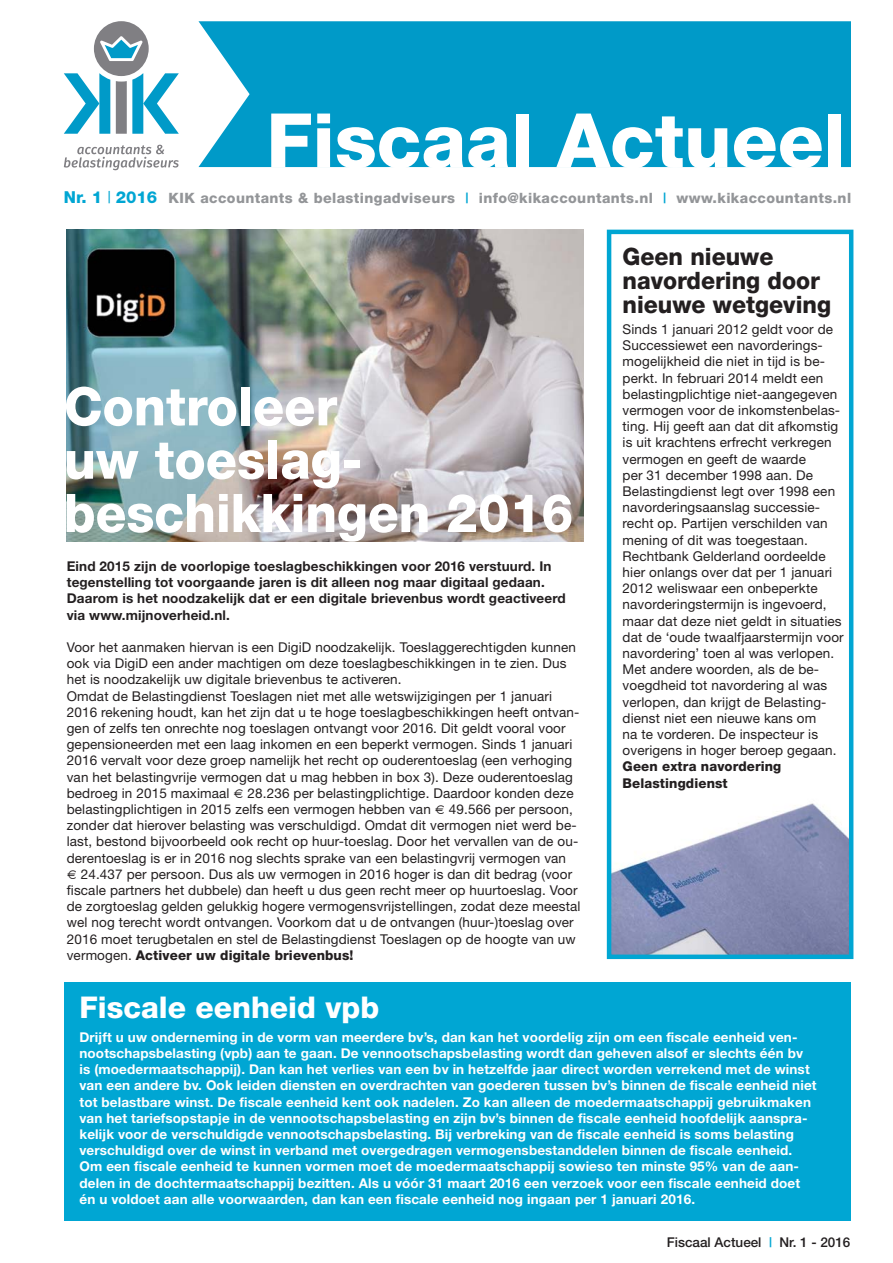
<style>
.page{position:relative;width:893px;height:1263px;background:#fff}
.page>*{position:absolute;margin:0;border:0;box-sizing:border-box;transform-origin:0 0}
.t1{font:800 75.45px "Helvetica Neue";color:#fff}
.t2{font:800 53.25px/53.2px "Helvetica Neue";letter-spacing:-.005em;color:#fff;scale:.96 1}
.t3{font:800 30px "Helvetica Neue";color:#fff}
.t4{font:800 24px/24px "Helvetica Neue";color:#231f20;scale:.96 1}
.t5{font:800 14.25px "Helvetica Neue";letter-spacing:.03em;color:#939598}
.t6{font:13.5px/16.2px "Helvetica Neue";letter-spacing:.01em;color:#231f20}
.t7{font:700 13.5px/16.2px "Helvetica Neue";letter-spacing:.01em;color:#fff}
.t8{font:700 13.5px/16.2px "Helvetica Neue";letter-spacing:.01em;color:#231f20}
.t9{font:800 13.5px/16.2px "Helvetica Neue";letter-spacing:.01em;color:#231f20}
.t10{font:500 13.5px "Helvetica Neue";color:#231f20}
.s1{font-size:16.5px;color:#00a6d3}
.s2{font-weight:400;font-size:16.5px;color:#00a6d3}
.s3{font-weight:500;color:#00a6d3}
.s4{font-weight:400}
.s5{color:#00a6d3}
</style>
<div class="page">
<img style="left:612px;top:803px;width:236px;height:151px">
<div style="left:64px;top:982px;width:786px;height:238px;background:#00a6d3"></div>
<svg style="left:64px;top:145px;width:115px;height:25px"></svg>
<svg style="left:64px;top:21px;width:115px;height:113px"></svg>
<div style="left:198px;top:21px;width:652px;height:146px;background:#009ac8"></div>
<img style="left:67px;top:230px;width:516px;height:312px">
<div style="left:607px;top:230px;width:246px;height:729px;border:4px solid #00a6d3"></div>
<h1 class="t1" style="left:266px;top:114px;width:581px">Fiscaal Actueel</h1>
<p class="t5" style="left:64px;top:193px;width:789px"><span class="s1">Nr. 1</span> <span class="s2">|</span> <span class="s1">2016</span> KIK accountants &amp; belastingadviseurs <span class="s3">|</span> info@kikaccountants.nl <span class="s3">|</span> www.kikaccountants.nl</p>
<h2 class="t2" style="left:64px;top:384px;width:532px">Controleer<br>uw toeslag&shy;beschikkingen 2016</h2>
<p class="t8" style="left:67px;top:559px;width:500px">Eind 2015 zijn de voorlopige toeslagbeschikkingen voor 2016 verstuurd. In tegenstelling tot voorgaande jaren is dit alleen nog maar digitaal gedaan.<br>Daarom is het noodzakelijk dat er een digitale brievenbus wordt geactiveerd via www.mijnoverheid.nl.</p>
<p class="t6" style="left:67px;top:640px;width:514px">Voor het aanmaken hiervan is een DigiD noodzakelijk. Toeslaggerechtigden kunnen ook via DigiD een ander machtigen om deze toeslagbeschikkingen in te zien. Dus het is noodzakelijk uw digitale brievenbus te activeren.<br>Omdat de Belastingdienst Toeslagen niet met alle wetswijzigingen per 1 januari 2016 rekening houdt, kan het zijn dat u te hoge toeslagbeschikkingen heeft ontvan&shy;gen of zelfs ten onrechte nog toeslagen ontvangt voor 2016. Dit geldt vooral voor gepensioneerden met een laag inkomen en een beperkt vermogen. Sinds 1 januari 2016 vervalt voor deze groep namelijk het recht op ouderentoeslag (een verhoging van het belastingvrije vermogen dat u mag hebben in box 3). Deze ouderentoeslag bedroeg in 2015 maximaal</p>
<p class="t6" style="left:67px;top:786px;width:508px;text-indent:181px">28.236 per belastingplichtige. Daardoor konden deze belastingplichtigen in 2015 zelfs een vermogen hebben van</p>
<p class="t6" style="left:449px;top:802px;width:126px">49.566 per persoon,</p>
<p class="t6" style="left:67px;top:819px;width:511px">zonder dat hierover belasting was verschuldigd. Omdat dit vermogen niet werd be-</p>
<p class="t6" style="left:67px;top:835px;width:513px">last, bestond bijvoorbeeld ook recht op huur-toeslag. Door het vervallen van de ou-</p>
<p class="t6" style="left:67px;top:851px;width:501px">derentoeslag is er in 2016 nog slechts sprake van een belastingvrij vermogen van</p>
<p class="t6" style="left:81px;top:867px;width:493px">24.437 per persoon. Dus als uw vermogen in 2016 hoger is dan dit bedrag (voor</p>
<p class="t6" style="left:67px;top:883px;width:512px">fiscale partners het dubbele) dan heeft u dus geen recht meer op huurtoeslag. Voor</p>
<p class="t6" style="left:67px;top:900px;width:515px">de zorgtoeslag gelden gelukkig hogere vermogensvrijstellingen, zodat deze meestal</p>
<p class="t6" style="left:67px;top:916px;width:508px">wel nog terecht wordt ontvangen. Voorkom dat u de ontvangen (huur-)toeslag over</p>
<p class="t6" style="left:67px;top:932px;width:510px">2016 moet terugbetalen en stel de Belastingdienst Toeslagen op de hoogte van uw</p>
<p class="t9" style="left:67px;top:948px;width:288px"><span class="s4">vermogen.</span> Activeer uw digitale brievenbus!</p>
<h3 class="t4" style="left:623px;top:247px;width:219px">Geen nieuwe navordering door nieuwe wetgeving</h3>
<p class="t6" style="left:623px;top:322px;width:223px">Sinds 1 januari 2012 geldt voor de Successiewet een navorderings&shy;mogelijkheid die niet in tijd is be&shy;perkt. In februari 2014 meldt een belastingplichtige niet-aangegeven vermogen voor de inkomstenbelas&shy;ting. Hij geeft aan dat dit afkomstig is uit krachtens erfrecht verkregen vermogen en geeft de waarde<br>per 31 december 1998 aan. De Belastingdienst legt over 1998 een navorderingsaanslag successie&shy;recht op. Partijen verschilden van mening of dit was toegestaan.<br>Rechtbank Gelderland oordeelde hier onlangs over dat per 1 januari 2012 weliswaar een onbeperkte navorderingstermijn is ingevoerd, maar dat deze niet geldt in situaties dat de ‘oude twaalfjaarstermijn voor navordering’ toen al was verlopen.<br>Met andere woorden, als de be&shy;voegdheid tot navordering al was verlopen, dan krijgt de Belasting&shy;dienst niet een nieuwe kans om<br>na te vorderen. De inspecteur is overigens in hoger beroep gegaan.</p>
<p class="t9" style="left:623px;top:760px;width:160px">Geen extra navordering<br>Belastingdienst</p>
<h3 class="t3" style="left:79px;top:996px;width:301px">Fiscale eenheid vpb</h3>
<p class="t7" style="left:79px;top:1030px;width:739px">Drijft u uw onderneming in de vorm van meerdere bv’s, dan kan het voordelig zijn om een fiscale eenheid ven&shy;nootschapsbelasting (vpb) aan te gaan. De vennootschapsbelasting wordt dan geheven alsof er slechts één bv is (moedermaatschappij). Dan kan het verlies van een bv in hetzelfde jaar direct worden verrekend met de winst van een andere bv. Ook leiden diensten en overdrachten van goederen tussen bv’s binnen de fiscale eenheid niet tot belastbare winst. De fiscale eenheid kent ook nadelen. Zo kan alleen de moedermaatschappij gebruikmaken van het tariefsopstapje in de vennootschapsbelasting en zijn bv’s binnen de fiscale eenheid hoofdelijk aanspra&shy;kelijk voor de verschuldigde vennootschapsbelasting. Bij verbreking van de fiscale eenheid is soms belasting verschuldigd over de winst in verband met overgedragen vermogensbestanddelen binnen de fiscale eenheid.<br>Om een fiscale eenheid te kunnen vormen moet de moedermaatschappij sowieso ten minste 95% van de aan&shy;delen in de dochtermaatschappij bezitten. Als u vóór 31 maart 2016 een verzoek voor een fiscale eenheid doet én u voldoet aan alle voorwaarden, dan kan een fiscale eenheid nog ingaan per 1 januari 2016.</p>
<p class="t10" style="left:667px;top:1238px;width:185px">Fiscaal Actueel <span class="s5">|</span> Nr. 1 - 2016</p>
</div>
